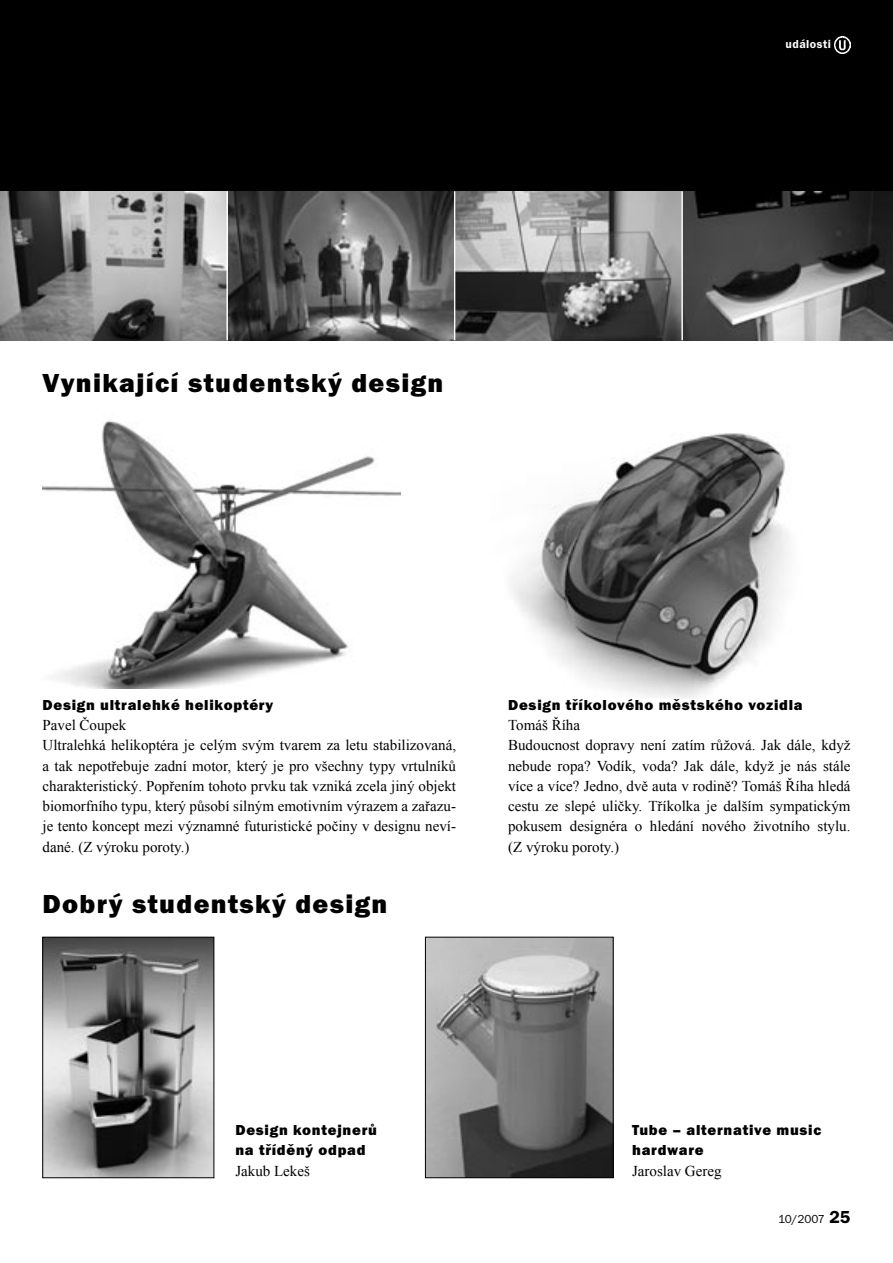
<style>
.page{position:relative;width:893px;height:1263px;background:#fff}
.page>*{position:absolute;margin:0;border:0;box-sizing:border-box;transform-origin:0 0}
.para-infox{font:27px "Franklin Got Itc TEE Heav";letter-spacing:.05em;color:#000}
.prvníx{font:15px/20.2px "Times New Roman";color:#000;text-align:justify}
.para2x{font:15px/20.2px "Franklin Got Itc TEE Heav";letter-spacing:.05em;color:#000}
.t1{font:12px "Franklin Got Itc TEE";letter-spacing:-.015em;color:#000}
.t2{font:600 12px "Franklin Got Itc TEE";letter-spacing:.04em;color:#fff}
.s1{font-weight:600;font-size:18px}
</style>
<div class="page">
<div style="left:0;top:0;width:893px;height:191px;background:#000"></div>
<img style="left:834px;top:37px;width:17px;height:16px">
<img style="left:0;top:191px;width:893px;height:149px">
<hr style="left:454px;top:191px;width:1px;height:149px;background:#fff">
<hr style="left:682px;top:191px;width:1px;height:149px;background:#fff">
<hr style="left:227px;top:191px;width:1px;height:149px;background:#fff">
<img style="left:427px;top:939px;width:184px;height:237px">
<div style="left:425px;top:937px;width:188px;height:241px;border:1px solid #000"></div>
<img style="left:45px;top:939px;width:167px;height:237px">
<div style="left:43px;top:937px;width:171px;height:241px;border:1px solid #000"></div>
<img style="left:512px;top:433px;width:277px;height:265px">
<img style="left:43px;top:420px;width:357px;height:269px">
<p class="t2" style="left:785px;top:38px;width:47px">události</p>
<p class="para-infox" style="left:43px;top:368px;width:402px">Vynikající studentský design</p>
<p class="para2x" style="left:43px;top:695px;width:232px">Design ultralehké helikoptéry</p>
<p class="prvníx" style="left:43px;top:715px;width:85px">Pavel Čoupek</p>
<p class="prvníx" style="left:43px;top:735px;width:415px">Ultralehká helikoptéra je celým svým tvarem za letu stabilizovaná, a tak nepotřebuje zadní motor, který je pro všechny typy vrtulníků charakteristický. Popřením tohoto prvku tak vzniká zcela jiný objekt biomorfního typu, který působí silným emotivním výrazem a zařazu&shy;je tento koncept mezi významné futuristické počiny v designu neví&shy;dané. (Z výroku poroty.)</p>
<p class="para-infox" style="left:42px;top:888px;width:346px">Dobrý studentský design</p>
<p class="para2x" style="left:508px;top:695px;width:296px">Design tříkolového městského vozidla</p>
<p class="prvníx" style="left:508px;top:715px;width:73px">Tomáš Říha</p>
<p class="prvníx" style="left:508px;top:735px;width:344px">Budoucnost dopravy není zatím růžová. Jak dále, když nebude ropa? Vodík, voda? Jak dále, když je nás stále více a více? Jedno, dvě auta v rodině? Tomáš Říha hledá cestu ze slepé uličky. Tříkolka je dalším sympatickým pokusem designéra o hledání nového životního stylu. (Z výroku poroty.)</p>
<p class="para2x" style="left:235px;top:1120px;width:143px">Design kontejnerů na tříděný odpad</p>
<p class="prvníx" style="left:235px;top:1160px;width:76px">Jakub Lekeš</p>
<p class="para2x" style="left:632px;top:1120px;width:191px">Tube – alternative music hardware</p>
<p class="prvníx" style="left:632px;top:1160px;width:91px">Jaroslav Gereg</p>
<p class="t1" style="left:778px;top:1212px;width:74px">10/2007 <span class="s1">25</span></p>
</div>
